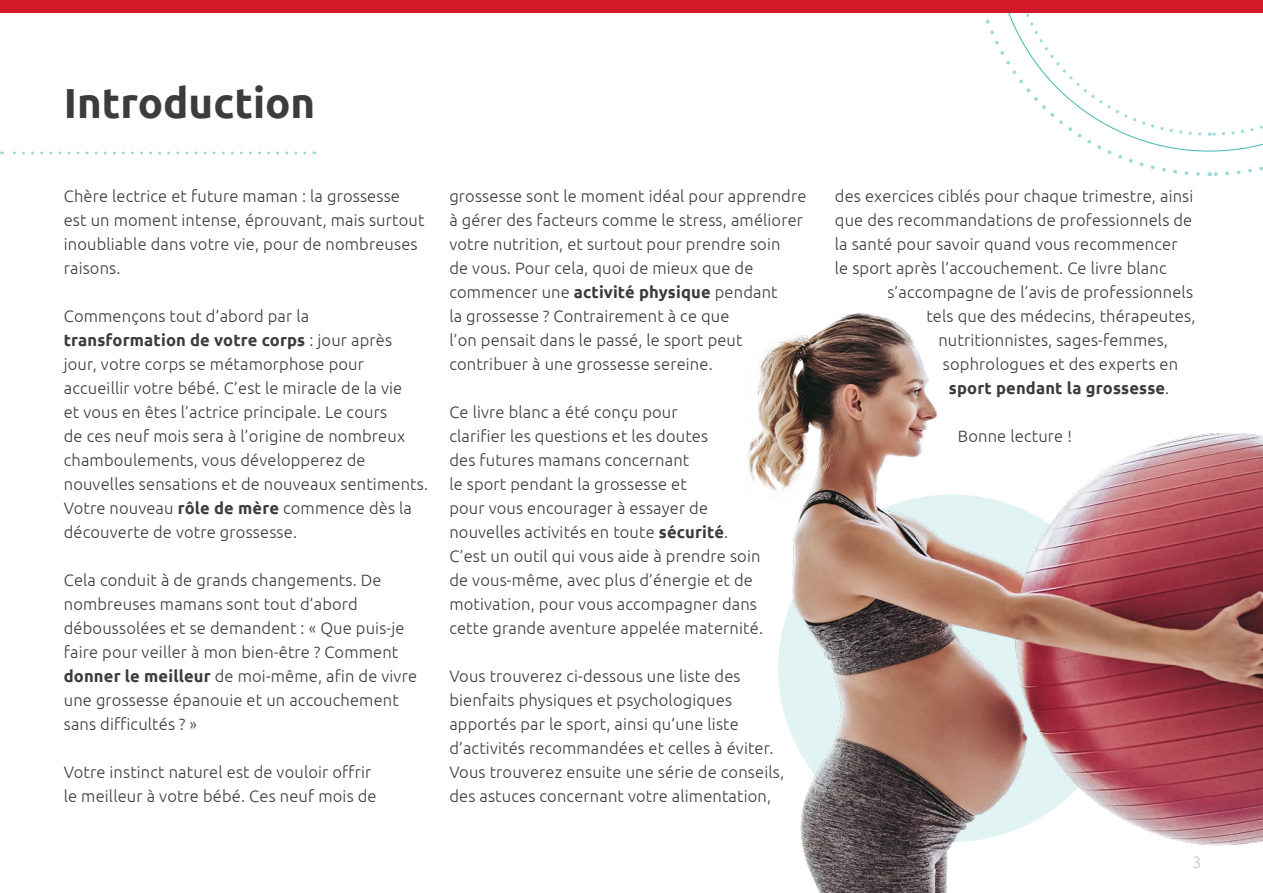
<style>
.page{position:relative;width:1263px;height:893px;background:#fff}
.page>*{position:absolute;margin:0;border:0;box-sizing:border-box;transform-origin:0 0}
.t1{font:700 42px "Ubuntu";color:#3c3c3b}
.t2{font:300 16.5px/24px "Ubuntu";letter-spacing:.01em;color:#3c3c3b}
.t3{font:700 16.5px "Ubuntu";letter-spacing:.01em;color:#3c3c3b}
.t4{font:300 16.5px "Ubuntu";color:#c6c6c6}
.s1{font-weight:700}
.s2{font-weight:300}
</style>
<div class="page">
<svg style="left:986px;top:13px;width:277px;height:163px"></svg>
<div style="left:0;top:0;width:1263px;height:13px;background:#d21929"></div>
<img style="left:748px;top:313px;width:515px;height:580px">
<svg style="left:2px;top:151px;width:303px;height:3px"></svg>
<h1 class="t1" style="left:64px;top:77px;width:253px">Introduction</h1>
<p class="t2" style="left:64px;top:184px;width:362px">Chère lectrice et future maman : la grossesse est un moment intense, éprouvant, mais surtout inoubliable dans votre vie, pour de nombreuses raisons.</p>
<p class="t2" style="left:64px;top:304px;width:366px">Commençons tout d’abord par la <span class="s1">transformation de votre corps</span> : jour après jour, votre corps se métamorphose pour accueillir votre bébé. C’est le miracle de la vie<br>et vous en êtes l’actrice principale. Le cours<br>de ces neuf mois sera à l’origine de nombreux chamboulements, vous développerez de nouvelles sensations et de nouveaux sentiments.<br>Votre nouveau <span class="s1">rôle de mère</span> commence dès la découverte de votre grossesse.</p>
<p class="t2" style="left:64px;top:568px;width:355px">Cela conduit à de grands changements. De nombreuses mamans sont tout d’abord déboussolées et se demandent : « Que puis-je faire pour veiller à mon bien-être ? Comment <span class="s1">donner le meilleur</span> de moi-même, afin de vivre une grossesse épanouie et un accouchement sans difficultés ? »</p>
<p class="t2" style="left:64px;top:760px;width:314px">Votre instinct naturel est de vouloir offrir le meilleur à votre bébé. Ces neuf mois de</p>
<p class="t2" style="left:449px;top:184px;width:359px">grossesse sont le moment idéal pour apprendre à gérer des facteurs comme le stress, améliorer votre nutrition, et surtout pour prendre soin<br>de vous. Pour cela, quoi de mieux que de commencer une <span class="s1">activité physique</span> pendant<br>la grossesse ? Contrairement à ce que<br>l’on pensait dans le passé, le sport peut contribuer à une grossesse sereine.</p>
<p class="t2" style="left:449px;top:400px;width:315px">Ce livre blanc a été conçu pour<br>clarifier les questions et les doutes<br>des futures mamans concernant<br>le sport pendant la grossesse et<br>pour vous encourager à essayer de nouvelles activités en toute <span class="s1">sécurité</span>.<br>C’est un outil qui vous aide à prendre soin de vous-même, avec plus d’énergie et de motivation, pour vous accompagner dans cette grande aventure appelée maternité.</p>
<p class="t2" style="left:449px;top:664px;width:336px">Vous trouverez ci-dessous une liste des bienfaits physiques et psychologiques apportés par le sport, ainsi qu’une liste d’activités recommandées et celles à éviter.<br>Vous trouverez ensuite une série de conseils, des astuces concernant votre alimentation,</p>
<p class="t2" style="left:835px;top:184px;width:360px">des exercices ciblés pour chaque trimestre, ainsi que des recommandations de professionnels de la santé pour savoir quand vous recommencer le sport après l’accouchement. Ce livre blanc</p>
<p class="t2" style="left:887px;top:280px;width:307px">s’accompagne de l’avis de professionnels</p>
<p class="t2" style="left:926px;top:304px;width:271px">tels que des médecins, thérapeutes,</p>
<p class="t2" style="left:938px;top:328px;width:231px">nutritionnistes, sages-femmes,</p>
<p class="t2" style="left:943px;top:352px;width:237px">sophrologues et des experts en</p>
<p class="t3" style="left:949px;top:378px;width:222px">sport pendant la grossesse<span class="s2">.</span></p>
<p class="t2" style="left:958px;top:424px;width:115px">Bonne lecture !</p>
<p class="t4" style="left:1192px;top:852px;width:11px">3</p>
</div>
